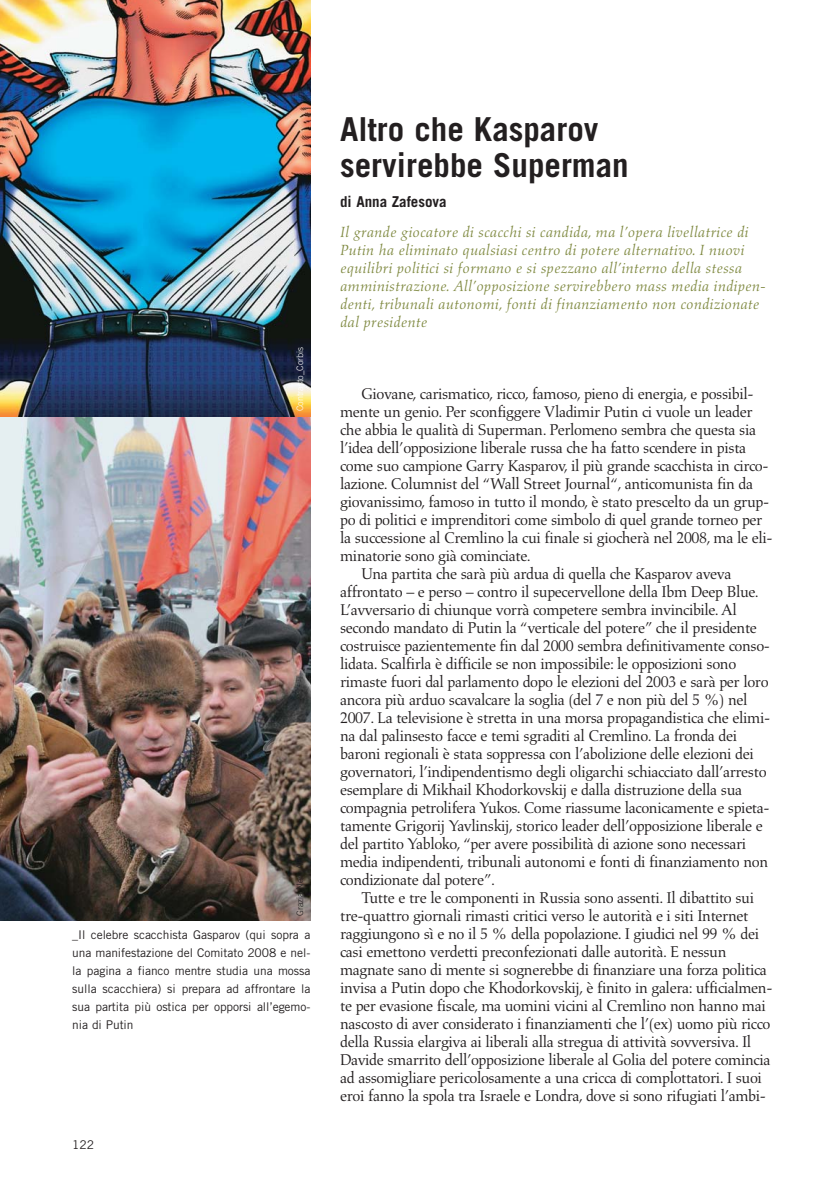
<style>
.page{position:relative;width:837px;height:1190px;background:#fff}
.page>*{position:absolute;margin:0;border:0;box-sizing:border-box;transform-origin:0 0}
.t1{font:700 33px/36px "Trade Gothic";color:#231f20}
.t2{font:15.9px "Aldus";letter-spacing:-.025em;color:#231f20}
.t3{font:italic 15px/18px "Aldus";color:#7e883f}
.t4{font:700 15px "Trade Gothic";color:#231f20}
.t5{font:12px/18px "Trade Gothic";letter-spacing:-.005em;color:#231f20;text-align:justify}
.t6{font:300 9px "Trade Gothic";color:#fff}
.t7{font:300 9px "Trade Gothic";color:#231f20}
</style>
<div class="page">
<img style="left:0;top:417px;width:310px;height:504px">
<img style="left:0;top:0;width:310px;height:417px">
<p class="t6" style="left:297px;top:411px;width:66px;rotate:-90deg">Contrasto_Corbis</p>
<p class="t7" style="left:297px;top:916px;width:65px;rotate:-90deg">Grazia Neri_AFP</p>
<p class="t5" style="left:72px;top:926px;width:240px">_Il celebre scacchista Gasparov (qui sopra a una manifestazione del Comitato 2008 e nel&shy;la pagina a fianco mentre studia una mossa sulla scacchiera) si prepara ad affrontare la sua partita più ostica per opporsi all’egemo&shy;nia di Putin</p>
<p class="t5" style="left:72px;top:1136px;width:23px">122</p>
<h1 class="t1" style="left:340px;top:114px;width:290px">Altro che Kasparov servirebbe Superman</h1>
<p class="t4" style="left:340px;top:196px;width:108px">di Anna Zafesova</p>
<p class="t3" style="left:340px;top:224px;width:427px">Il grande giocatore di scacchi si candida, ma l’opera livellatrice di Putin ha eliminato qualsiasi centro di potere alternativo. I nuovi equilibri politici si formano e si spezzano all’interno della stessa amministrazione. All’opposizione servirebbero mass media indipen&shy;denti, tribunali autonomi, fonti di finanziamento non condizionate dal presidente</p>
<p class="t2" style="left:361px;top:386px;width:394px">Giovane, carismatico, ricco, famoso, pieno di energia, e possibil-</p>
<p class="t2" style="left:340px;top:404px;width:414px">mente un genio. Per sconfiggere Vladimir Putin ci vuole un leader</p>
<p class="t2" style="left:340px;top:422px;width:417px">che abbia le qualità di Superman. Perlomeno sembra che questa sia</p>
<p class="t2" style="left:340px;top:440px;width:408px">l’idea dell’opposizione liberale russa che ha fatto scendere in pista</p>
<p class="t2" style="left:340px;top:458px;width:430px">come suo campione Garry Kasparov, il più grande scacchista in circo-</p>
<p class="t2" style="left:340px;top:476px;width:414px">lazione. Columnist del “Wall Street Journal“, anticomunista fin da</p>
<p class="t2" style="left:340px;top:494px;width:431px">giovanissimo, famoso in tutto il mondo, è stato prescelto da un grup-</p>
<p class="t2" style="left:340px;top:512px;width:424px">po di politici e imprenditori come simbolo di quel grande torneo per</p>
<p class="t2" style="left:340px;top:530px;width:434px">la successione al Cremlino la cui finale si giocherà nel 2008, ma le eli-</p>
<p class="t2" style="left:340px;top:548px;width:192px">minatorie sono già cominciate.</p>
<p class="t2" style="left:361px;top:566px;width:372px">Una partita che sarà più ardua di quella che Kasparov aveva</p>
<p class="t2" style="left:340px;top:584px;width:420px">affrontato – e perso – contro il supecervellone della Ibm Deep Blue.</p>
<p class="t2" style="left:340px;top:602px;width:398px">L’avversario di chiunque vorrà competere sembra invincibile. Al</p>
<p class="t2" style="left:340px;top:620px;width:418px">secondo mandato di Putin la “verticale del potere” che il presidente</p>
<p class="t2" style="left:340px;top:638px;width:431px">costruisce pazientemente fin dal 2000 sembra definitivamente conso-</p>
<p class="t2" style="left:340px;top:656px;width:398px">lidata. Scalfirla è difficile se non impossibile: le opposizioni sono</p>
<p class="t2" style="left:340px;top:674px;width:430px">rimaste fuori dal parlamento dopo le elezioni del 2003 e sarà per loro</p>
<p class="t2" style="left:340px;top:692px;width:409px">ancora più arduo scavalcare la soglia (del 7 e non più del 5 %) nel</p>
<p class="t2" style="left:340px;top:710px;width:432px">2007. La televisione è stretta in una morsa propagandistica che elimi-</p>
<p class="t2" style="left:340px;top:728px;width:399px">na dal palinsesto facce e temi sgraditi al Cremlino. La fronda dei</p>
<p class="t2" style="left:340px;top:746px;width:415px">baroni regionali è stata soppressa con l’abolizione delle elezioni dei</p>
<p class="t2" style="left:340px;top:764px;width:428px">governatori, l’indipendentismo degli oligarchi schiacciato dall’arresto</p>
<p class="t2" style="left:340px;top:782px;width:404px">esemplare di Mikhail Khodorkovskij e dalla distruzione della sua</p>
<p class="t2" style="left:340px;top:800px;width:431px">compagnia petrolifera Yukos. Come riassume laconicamente e spieta-</p>
<p class="t2" style="left:340px;top:818px;width:424px">tamente Grigorij Yavlinskij, storico leader dell’opposizione liberale e</p>
<p class="t2" style="left:340px;top:836px;width:408px">del partito Yabloko, “per avere possibilità di azione sono necessari</p>
<p class="t2" style="left:340px;top:854px;width:430px">media indipendenti, tribunali autonomi e fonti di finanziamento non</p>
<p class="t2" style="left:340px;top:872px;width:157px">condizionate dal potere”.</p>
<p class="t2" style="left:361px;top:890px;width:394px">Tutte e tre le componenti in Russia sono assenti. Il dibattito sui</p>
<p class="t2" style="left:340px;top:908px;width:410px">tre-quattro giornali rimasti critici verso le autorità e i siti Internet</p>
<p class="t2" style="left:340px;top:926px;width:421px">raggiungono sì e no il 5 % della popolazione. I giudici nel 99 % dei</p>
<p class="t2" style="left:340px;top:944px;width:388px">casi emettono verdetti preconfezionati dalle autorità. E nessun</p>
<p class="t2" style="left:340px;top:962px;width:428px">magnate sano di mente si sognerebbe di finanziare una forza politica</p>
<p class="t2" style="left:340px;top:980px;width:434px">invisa a Putin dopo che Khodorkovskij, è finito in galera: ufficialmen-</p>
<p class="t2" style="left:340px;top:998px;width:427px">te per evasione fiscale, ma uomini vicini al Cremlino non hanno mai</p>
<p class="t2" style="left:340px;top:1016px;width:432px">nascosto di aver considerato i finanziamenti che l’(ex) uomo più ricco</p>
<p class="t2" style="left:340px;top:1034px;width:413px">della Russia elargiva ai liberali alla stregua di attività sovversiva. Il</p>
<p class="t2" style="left:340px;top:1052px;width:432px">Davide smarrito dell’opposizione liberale al Golia del potere comincia</p>
<p class="t2" style="left:340px;top:1070px;width:423px">ad assomigliare pericolosamente a una cricca di complottatori. I suoi</p>
<p class="t2" style="left:340px;top:1088px;width:427px">eroi fanno la spola tra Israele e Londra, dove si sono rifugiati l’ambi-</p>
</div>
